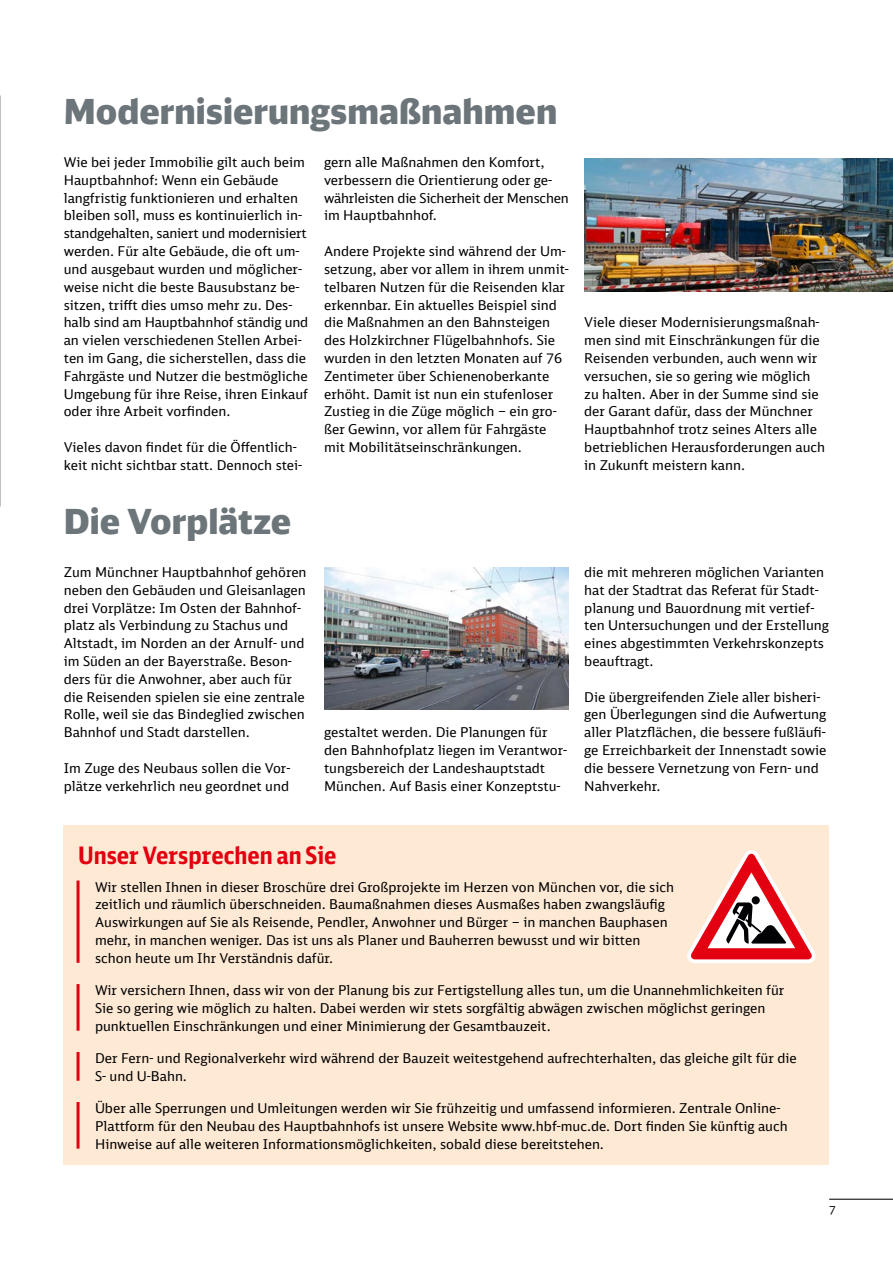
<style>
.page{position:relative;width:893px;height:1263px;background:#fff}
.page>*{position:absolute;margin:0;border:0;box-sizing:border-box;transform-origin:0 0}
.t1{font:900 34.5px "DB Head";color:#6c757a}
.t2{font:700 24px "DB Sans Cond";color:#e3000f}
.t3{font:13.5px/17.9px "DB Sans";color:#000}
.t4{font:11.25px "DB Sans";color:#000}
</style>
<div class="page">
<img style="left:0;top:96px;width:1px;height:410px">
<img style="left:584px;top:158px;width:309px;height:134px">
<img style="left:324px;top:567px;width:245px;height:142px">
<div style="left:64px;top:825px;width:765px;height:340px;background:#fee9d5"></div>
<hr style="left:77px;top:880px;width:3px;height:83px;background:#e3000f">
<hr style="left:77px;top:984px;width:3px;height:47px;background:#e3000f">
<hr style="left:77px;top:1052px;width:3px;height:29px;background:#e3000f">
<hr style="left:77px;top:1102px;width:3px;height:46px;background:#e3000f">
<svg style="left:687px;top:850px;width:129px;height:113px"></svg>
<hr style="left:829px;top:1199px;width:64px;height:1px;background:#000">
<h1 class="t1" style="left:64px;top:89px;width:495px">Modernisierungsmaßnahmen</h1>
<p class="t3" style="left:64px;top:153px;width:246px">Wie bei jeder Immobilie gilt auch beim Hauptbahnhof: Wenn ein Gebäude langfristig funktionieren und erhalten bleiben soll, muss es kontinuierlich in&shy;standgehalten, saniert und modernisiert werden. Für alte Gebäude, die oft um&shy;und ausgebaut wurden und möglicher&shy;weise nicht die beste Bausubstanz be&shy;sitzen, trifft dies umso mehr zu. Des&shy;halb sind am Hauptbahnhof ständig und an vielen verschiedenen Stellen Arbei&shy;ten im Gang, die sicherstellen, dass die Fahrgäste und Nutzer die bestmögliche Umgebung für ihre Reise, ihren Einkauf oder ihre Arbeit vorfinden.</p>
<p class="t3" style="left:64px;top:438px;width:240px">Vieles davon findet für die Öffentlich&shy;keit nicht sichtbar statt. Dennoch stei-</p>
<h1 class="t1" style="left:64px;top:499px;width:229px">Die Vorplätze</h1>
<p class="t3" style="left:64px;top:563px;width:244px">Zum Münchner Hauptbahnhof gehören neben den Gebäuden und Gleisanlagen drei Vorplätze: Im Osten der Bahnhof&shy;platz als Verbindung zu Stachus und Altstadt, im Norden an der Arnulf- und im Süden an der Bayerstraße. Beson&shy;ders für die Anwohner, aber auch für die Reisenden spielen sie eine zentrale Rolle, weil sie das Bindeglied zwischen Bahnhof und Stadt darstellen.</p>
<p class="t3" style="left:64px;top:759px;width:228px">Im Zuge des Neubaus sollen die Vor&shy;plätze verkehrlich neu geordnet und</p>
<p class="t3" style="left:324px;top:153px;width:246px">gern alle Maßnahmen den Komfort, verbessern die Orientierung oder ge&shy;währleisten die Sicherheit der Menschen im Hauptbahnhof.</p>
<p class="t3" style="left:324px;top:242px;width:246px">Andere Projekte sind während der Um&shy;setzung, aber vor allem in ihrem unmit&shy;telbaren Nutzen für die Reisenden klar erkennbar. Ein aktuelles Beispiel sind die Maßnahmen an den Bahnsteigen des Holzkirchner Flügelbahnhofs. Sie wurden in den letzten Monaten auf 76<br>Zentimeter über Schienenoberkante erhöht. Damit ist nun ein stufenloser Zustieg in die Züge möglich – ein gro&shy;ßer Gewinn, vor allem für Fahrgäste mit Mobilitätseinschränkungen.</p>
<p class="t3" style="left:324px;top:723px;width:245px">gestaltet werden. Die Planungen für den Bahnhofplatz liegen im Verantwor&shy;tungsbereich der Landeshauptstadt München. Auf Basis einer Konzeptstu-</p>
<p class="t3" style="left:584px;top:313px;width:242px">Viele dieser Modernisierungsmaßnah&shy;men sind mit Einschränkungen für die Reisenden verbunden, auch wenn wir versuchen, sie so gering wie möglich zu halten. Aber in der Summe sind sie der Garant dafür, dass der Münchner Hauptbahnhof trotz seines Alters alle betrieblichen Herausforderungen auch in Zukunft meistern kann.</p>
<p class="t3" style="left:584px;top:563px;width:246px">die mit mehreren möglichen Varianten hat der Stadtrat das Referat für Stadt&shy;planung und Bauordnung mit vertief&shy;ten Untersuchungen und der Erstellung eines abgestimmten Verkehrskonzepts beauftragt.</p>
<p class="t3" style="left:584px;top:688px;width:244px">Die übergreifenden Ziele aller bisheri&shy;gen Überlegungen sind die Aufwertung aller Platzflächen, die bessere fußläufi&shy;ge Erreichbarkeit der Innenstadt sowie die bessere Vernetzung von Fern- und Nahverkehr.</p>
<h2 class="t2" style="left:78px;top:840px;width:260px">Unser Versprechen an Sie</h2>
<p class="t3" style="left:95px;top:877px;width:580px">Wir stellen Ihnen in dieser Broschüre drei Großprojekte im Herzen von München vor, die sich zeitlich und räumlich überschneiden. Baumaßnahmen dieses Ausmaßes haben zwangsläufig Auswirkungen auf Sie als Reisende, Pendler, Anwohner und Bürger – in manchen Bauphasen mehr, in manchen weniger. Das ist uns als Planer und Bauherren bewusst und wir bitten schon heute um Ihr Verständnis dafür.</p>
<p class="t3" style="left:95px;top:981px;width:691px">Wir versichern Ihnen, dass wir von der Planung bis zur Fertigstellung alles tun, um die Unannehmlichkeiten für<br>Sie so gering wie möglich zu halten. Dabei werden wir stets sorgfältig abwägen zwischen möglichst geringen punktuellen Einschränkungen und einer Minimierung der Gesamtbauzeit.</p>
<p class="t3" style="left:95px;top:1049px;width:703px">Der Fern- und Regionalverkehr wird während der Bauzeit weitestgehend aufrechterhalten, das gleiche gilt für die<br>S- und U-Bahn.</p>
<p class="t3" style="left:95px;top:1099px;width:694px">Über alle Sperrungen und Umleitungen werden wir Sie frühzeitig und umfassend informieren. Zentrale Online-<br>Plattform für den Neubau des Hauptbahnhofs ist unsere Website www.hbf-muc.de. Dort finden Sie künftig auch<br>Hinweise auf alle weiteren Informationsmöglichkeiten, sobald diese bereitstehen.</p>
<p class="t4" style="left:829px;top:1203px;width:8px">7</p>
</div>
